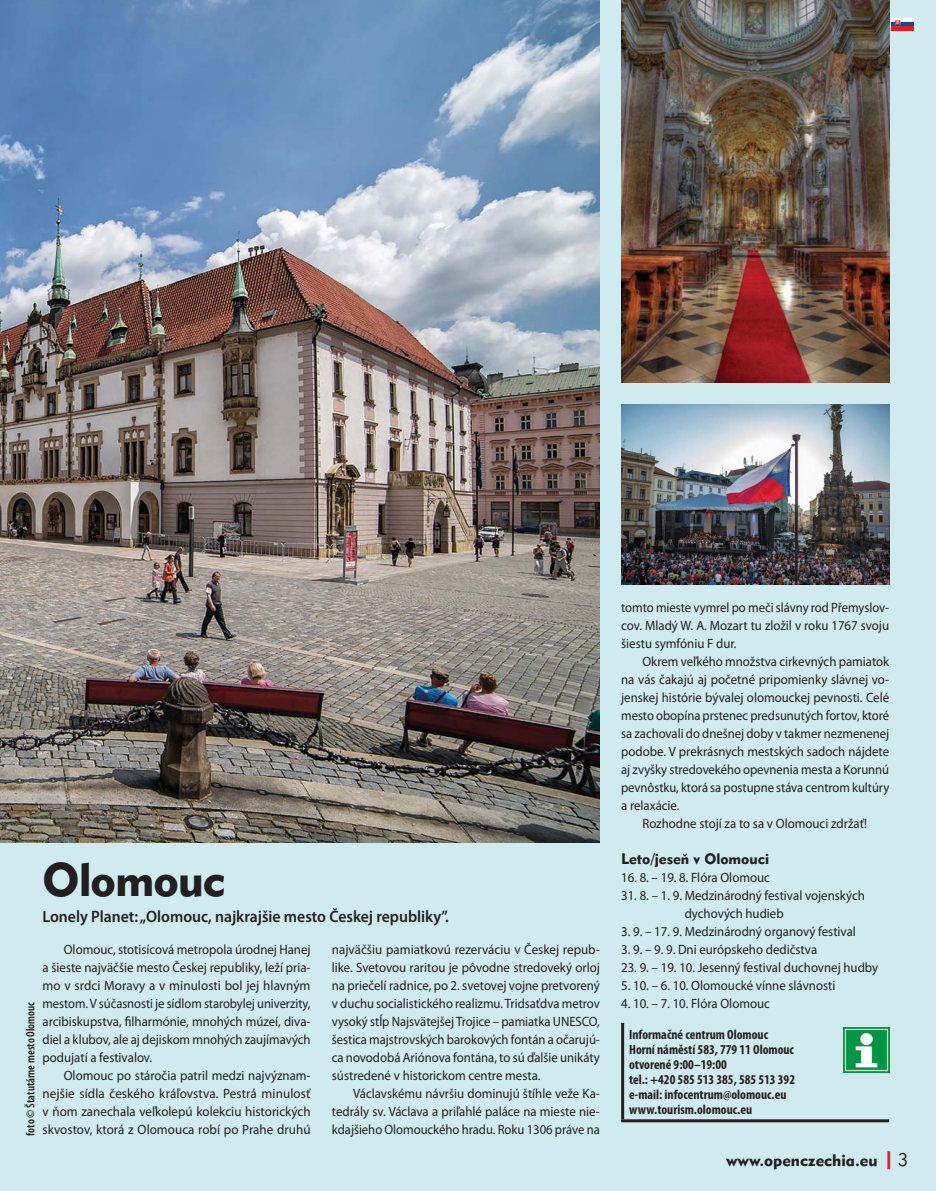
<style>
.page{position:relative;width:936px;height:1191px;background:#fff}
.page>*{position:absolute;margin:0;border:0;box-sizing:border-box;transform-origin:0 0}
.t1{font:46.5px "Geometric 415 AT Black A";letter-spacing:-.02em;color:#231f20}
.t2{font:600 16.5px "Myriad Pro";color:#231f20;scale:.95 1}
.t3{font:16.5px "Geometric 415 AT Black A";color:#231f20}
.t4{font:15px "Geometric 415 AT Black A";color:#231f20}
.t5{font:13.5px/18px "Myriad Pro";color:#231f20;text-align:justify;scale:.95 1}
.t6{font:13.5px/18px "Myriad Pro";color:#231f20;text-align:justify;scale:.96 1}
.t7{font:13.5px/18px "Myriad Pro";color:#231f20;text-align:justify;scale:.94 1}
.t8{font:700 condensed 13.5px/15px "Myriad Pro";color:#231f20}
.t9{font:600 condensed 12px "Myriad Pro";color:#231f20}
.s1{font-size:18px;color:#ed1c24}
.s2{font-family:"Geometric 415 AT Lite A";font-size:18px}
</style>
<div class="page">
<div style="left:0;top:0;width:935px;height:1190px;background:#cfebef"></div>
<hr style="left:621px;top:1023px;width:3px;height:96px;background:#231f20">
<hr style="left:621px;top:1119px;width:268px;height:3px;background:#231f20">
<img style="left:0;top:0;width:600px;height:842px">
<img style="left:621px;top:0;width:268px;height:383px">
<img style="left:621px;top:404px;width:268px;height:181px">
<img style="left:843px;top:1027px;width:46px;height:45px">
<svg style="left:891px;top:17px;width:22px;height:13px"></svg>
<p class="t9" style="left:26px;top:1135px;width:135px;rotate:-90deg">foto © Štatutárne mesto Olomouc</p>
<h1 class="t1" style="left:43px;top:862px;width:184px">Olomouc</h1>
<p class="t2" style="left:43px;top:910px;width:429px">Lonely Planet: „Olomouc, najkrajšie mesto Českej republiky”.</p>
<p class="t5" style="left:43px;top:942px;width:283px;text-indent:21px">Olomouc, stotisícová metropola úrodnej Hanej a šieste najväčšie mesto Českej republiky, leží pria&shy;mo v srdci Moravy a v minulosti bol jej hlavným mestom. V súčasnosti je sídlom starobylej univerzity, arcibiskupstva, filharmónie, mnohých múzeí, diva&shy;diel a klubov, ale aj dejiskom mnohých zaujímavých podujatí a festivalov.</p>
<p class="t5" style="left:43px;top:1068px;width:283px;text-indent:21px">Olomouc po stáročia patril medzi najvýznam&shy;nejšie sídla českého kráľovstva. Pestrá minulosť v ňom zanechala veľkolepú kolekciu historických skvostov, ktorá z Olomouca robí po Prahe druhú</p>
<p class="t6" style="left:332px;top:942px;width:281px">najväčšiu pamiatkovú rezerváciu v Českej repub&shy;like. Svetovou raritou je pôvodne stredoveký orloj na priečelí radnice, po 2. svetovej vojne pretvorený v duchu socialistického realizmu. Tridsaťdva metrov vysoký stĺp Najsvätejšej Trojice – pamiatka UNESCO, šestica majstrovských barokových fontán a očarujú&shy;ca novodobá Ariónova fontána, to sú ďalšie unikáty sústredené v historickom centre mesta.</p>
<p class="t5" style="left:332px;top:1086px;width:283px;text-indent:21px">Václavskému návršiu dominujú štíhle veže Ka&shy;tedrály sv. Václava a priľahlé paláce na mieste nie&shy;kdajšieho Olomouckého hradu. Roku 1306 práve na</p>
<p class="t7" style="left:621px;top:600px;width:286px">tomto mieste vymrel po meči slávny rod Přemyslov&shy;cov. Mladý W. A. Mozart tu zložil v roku 1767 svoju šiestu symfóniu F dur.</p>
<p class="t5" style="left:642px;top:654px;width:261px">Okrem veľkého množstva cirkevných pamiatok</p>
<p class="t5" style="left:621px;top:672px;width:283px">na vás čakajú aj početné pripomienky slávnej vo-</p>
<p class="t5" style="left:621px;top:690px;width:283px">jenskej histórie bývalej olomouckej pevnosti. Celé</p>
<p class="t7" style="left:621px;top:708px;width:287px">mesto obopína prstenec predsunutých fortov, ktoré</p>
<p class="t7" style="left:621px;top:726px;width:287px">sa zachovali do dnešnej doby v takmer nezmenenej</p>
<p class="t5" style="left:621px;top:744px;width:284px">podobe. V prekrásnych mestských sadoch nájdete</p>
<p class="t7" style="left:621px;top:762px;width:287px">aj zvyšky stredovekého opevnenia mesta a Korunnú</p>
<p class="t7" style="left:621px;top:780px;width:287px">pevnôstku, ktorá sa postupne stáva centrom kultúry</p>
<p class="t5" style="left:621px;top:798px;width:63px">a relaxácie.</p>
<p class="t5" style="left:642px;top:816px;width:238px">Rozhodne stojí za to sa v Olomouci zdržať!</p>
<p class="t4" style="left:621px;top:853px;width:149px">Leto/jeseň v Olomouci</p>
<p class="t5" style="left:621px;top:870px;width:158px">16. 8. – 19. 8. Flóra Olomouc</p>
<p class="t5" style="left:684px;top:888px;width:191px;text-indent:-64px">31. 8. – 1. 9. Medzinárodný festival vojenských dychových hudieb</p>
<p class="t5" style="left:621px;top:924px;width:249px">3. 9. – 17. 9. Medzinárodný organový festival</p>
<p class="t5" style="left:621px;top:942px;width:208px">3. 9. – 9. 9. Dni európskeho dedičstva</p>
<p class="t5" style="left:621px;top:960px;width:272px">23. 9. – 19. 10. Jesenný festival duchovnej hudby</p>
<p class="t5" style="left:621px;top:978px;width:227px">5. 10. – 6. 10. Olomoucké vínne slávnosti</p>
<p class="t5" style="left:621px;top:996px;width:158px">4. 10. – 7. 10. Flóra Olomouc</p>
<p class="t8" style="left:629px;top:1028px;width:167px">Informačné centrum Olomouc<br>Horní náměstí 583, 779 11 Olomouc otvorené 9:00–19:00<br>tel.: +420 585 513 385, 585 513 392 e-mail: infocentrum@olomouc.eu www.tourism.olomouc.eu</p>
<p class="t3" style="left:726px;top:1154px;width:183px">www.openczechia.eu <span class="s1">|</span><span class="s2">3</span></p>
</div>
